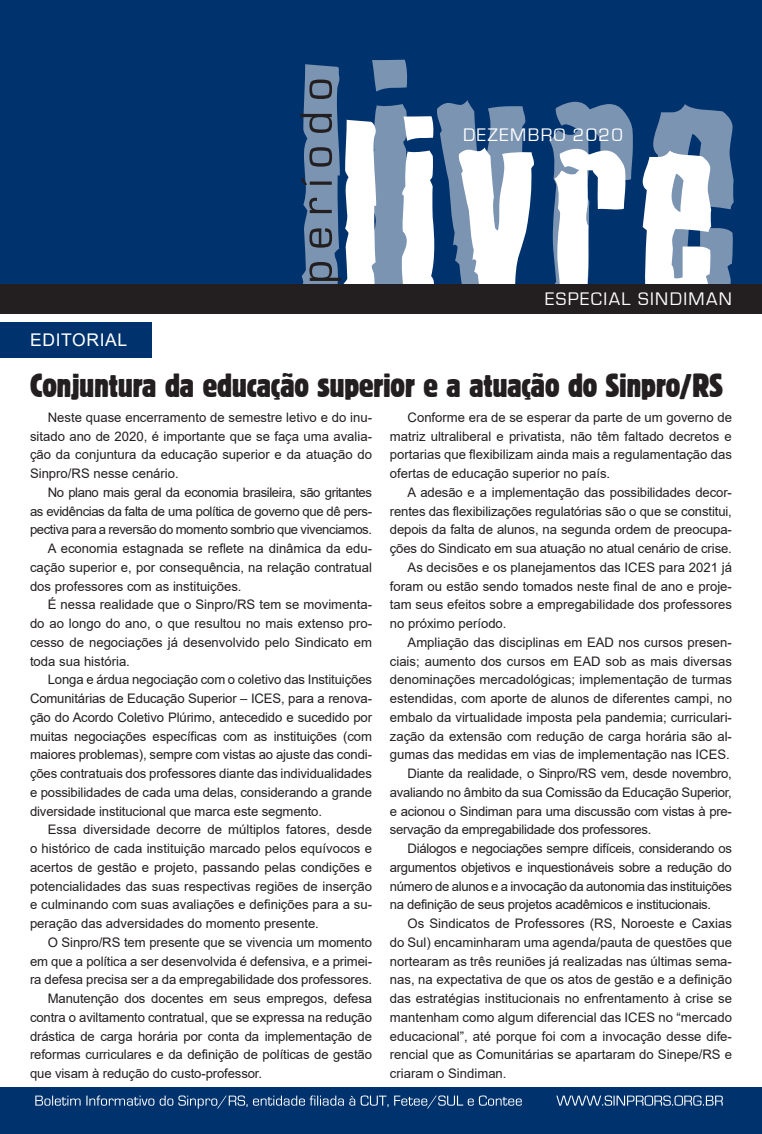
<style>
.page{position:relative;width:762px;height:1134px;background:#fff}
.page>*{position:absolute;margin:0;border:0;box-sizing:border-box;transform-origin:0 0}
.t1{font:condensed 35px "Block T";letter-spacing:-.01em;color:#231f20}
.t2{font:18.75px "Eurostile";letter-spacing:.075em;color:#fff}
.t3{font:17.5px "Arial";letter-spacing:.035em;color:#fff}
.t4{font:13.12px/18.8px "Arial";color:#231f20;text-align:justify}
</style>
<div class="page">
<div style="left:0;top:1087px;width:762px;height:47px;background:#00326d"></div>
<div style="left:0;top:283px;width:762px;height:31px;background:#231f20"></div>
<svg style="left:35px;top:1095px;width:688px;height:13px"></svg>
<div style="left:0;top:0;width:762px;height:283px;background:#00326d"></div>
<svg style="left:303px;top:60px;width:430px;height:223px"></svg>
<svg style="left:343px;top:116px;width:368px;height:167px"></svg>
<svg style="left:300px;top:80px;width:41px;height:201px"></svg>
<div style="left:0;top:322px;width:152px;height:36px;background:#00326d"></div>
<p class="t2" style="left:463px;top:125px;width:161px">DEZEMBRO 2020</p>
<p class="t3" style="left:30px;top:328px;width:98px">EDITORIAL</p>
<p class="t2" style="left:545px;top:289px;width:188px">ESPECIAL SINDIMAN</p>
<p class="t1" style="left:30px;top:367px;width:694px">Conjuntura da educação superior e a atuação do Sinpro/RS</p>
<p class="t4" style="left:30px;top:408px;width:344px;text-indent:18px">Neste quase encerramento de semestre letivo e do inu&shy;sitado ano de 2020, é importante que se faça uma avalia&shy;ção da conjuntura da educação superior e da atuação do Sinpro/RS nesse cenário.</p>
<p class="t4" style="left:30px;top:483px;width:344px;text-indent:18px">No plano mais geral da economia brasileira, são gritantes as evidências da falta de uma política de governo que dê pers&shy;pectiva para a reversão do momento sombrio que vivenciamos.</p>
<p class="t4" style="left:30px;top:539px;width:344px;text-indent:18px">A economia estagnada se reflete na dinâmica da edu&shy;cação superior e, por consequência, na relação contratual dos professores com as instituições.</p>
<p class="t4" style="left:30px;top:595px;width:344px;text-indent:18px">É nessa realidade que o Sinpro/RS tem se movimenta&shy;do ao longo do ano, o que resultou no mais extenso pro&shy;cesso de negociações já desenvolvido pelo Sindicato em toda sua história.</p>
<p class="t4" style="left:30px;top:670px;width:344px;text-indent:18px">Longa e árdua negociação com o coletivo das Instituições Comunitárias de Educação Superior – ICES, para a renova&shy;ção do Acordo Coletivo Plúrimo, antecedido e sucedido por muitas negociações específicas com as instituições (com maiores problemas), sempre com vistas ao ajuste das condi&shy;ções contratuais dos professores diante das individualidades e possibilidades de cada uma delas, considerando a grande diversidade institucional que marca este segmento.</p>
<p class="t4" style="left:30px;top:820px;width:344px;text-indent:18px">Essa diversidade decorre de múltiplos fatores, desde o histórico de cada instituição marcado pelos equívocos e acertos de gestão e projeto, passando pelas condições e potencialidades das suas respectivas regiões de inserção e culminando com suas avaliações e definições para a su&shy;peração das adversidades do momento presente.</p>
<p class="t4" style="left:30px;top:933px;width:344px;text-indent:18px">O Sinpro/RS tem presente que se vivencia um momento em que a política a ser desenvolvida é defensiva, e a primei&shy;ra defesa precisa ser a da empregabilidade dos professores.</p>
<p class="t4" style="left:30px;top:989px;width:344px;text-indent:18px">Manutenção dos docentes em seus empregos, defesa contra o aviltamento contratual, que se expressa na redução drástica de carga horária por conta da implementação de reformas curriculares e da definição de políticas de gestão que visam à redução do custo-professor.</p>
<p class="t4" style="left:390px;top:408px;width:344px;text-indent:18px">Conforme era de se esperar da parte de um governo de matriz ultraliberal e privatista, não têm faltado decretos e portarias que flexibilizam ainda mais a regulamentação das ofertas de educação superior no país.</p>
<p class="t4" style="left:390px;top:483px;width:344px;text-indent:18px">A adesão e a implementação das possibilidades decor&shy;rentes das flexibilizações regulatórias são o que se constitui, depois da falta de alunos, na segunda ordem de preocupa&shy;ções do Sindicato em sua atuação no atual cenário de crise.</p>
<p class="t4" style="left:390px;top:558px;width:344px;text-indent:18px">As decisões e os planejamentos das ICES para 2021 já foram ou estão sendo tomados neste final de ano e proje&shy;tam seus efeitos sobre a empregabilidade dos professores no próximo período.</p>
<p class="t4" style="left:390px;top:633px;width:344px;text-indent:18px">Ampliação das disciplinas em EAD nos cursos presen&shy;ciais; aumento dos cursos em EAD sob as mais diversas denominações mercadológicas; implementação de turmas estendidas, com aporte de alunos de diferentes campi, no embalo da virtualidade imposta pela pandemia; curriculari&shy;zação da extensão com redução de carga horária são al&shy;gumas das medidas em vias de implementação nas ICES.</p>
<p class="t4" style="left:390px;top:764px;width:344px;text-indent:18px">Diante da realidade, o Sinpro/RS vem, desde novembro, avaliando no âmbito da sua Comissão da Educação Superior, e acionou o Sindiman para uma discussão com vistas à pre&shy;servação da empregabilidade dos professores.</p>
<p class="t4" style="left:390px;top:839px;width:344px;text-indent:18px">Diálogos e negociações sempre difíceis, considerando os argumentos objetivos e inquestionáveis sobre a redução do número de alunos e a invocação da autonomia das instituições na definição de seus projetos acadêmicos e institucionais.</p>
<p class="t4" style="left:390px;top:914px;width:344px;text-indent:18px">Os Sindicatos de Professores (RS, Noroeste e Caxias do Sul) encaminharam uma agenda/pauta de questões que nortearam as três reuniões já realizadas nas últimas sema&shy;nas, na expectativa de que os atos de gestão e a definição das estratégias institucionais no enfrentamento à crise se mantenham como algum diferencial das ICES no “mercado educacional”, até porque foi com a invocação desse dife&shy;rencial que as Comunitárias se apartaram do Sinepe/RS e criaram o Sindiman.</p>
</div>
